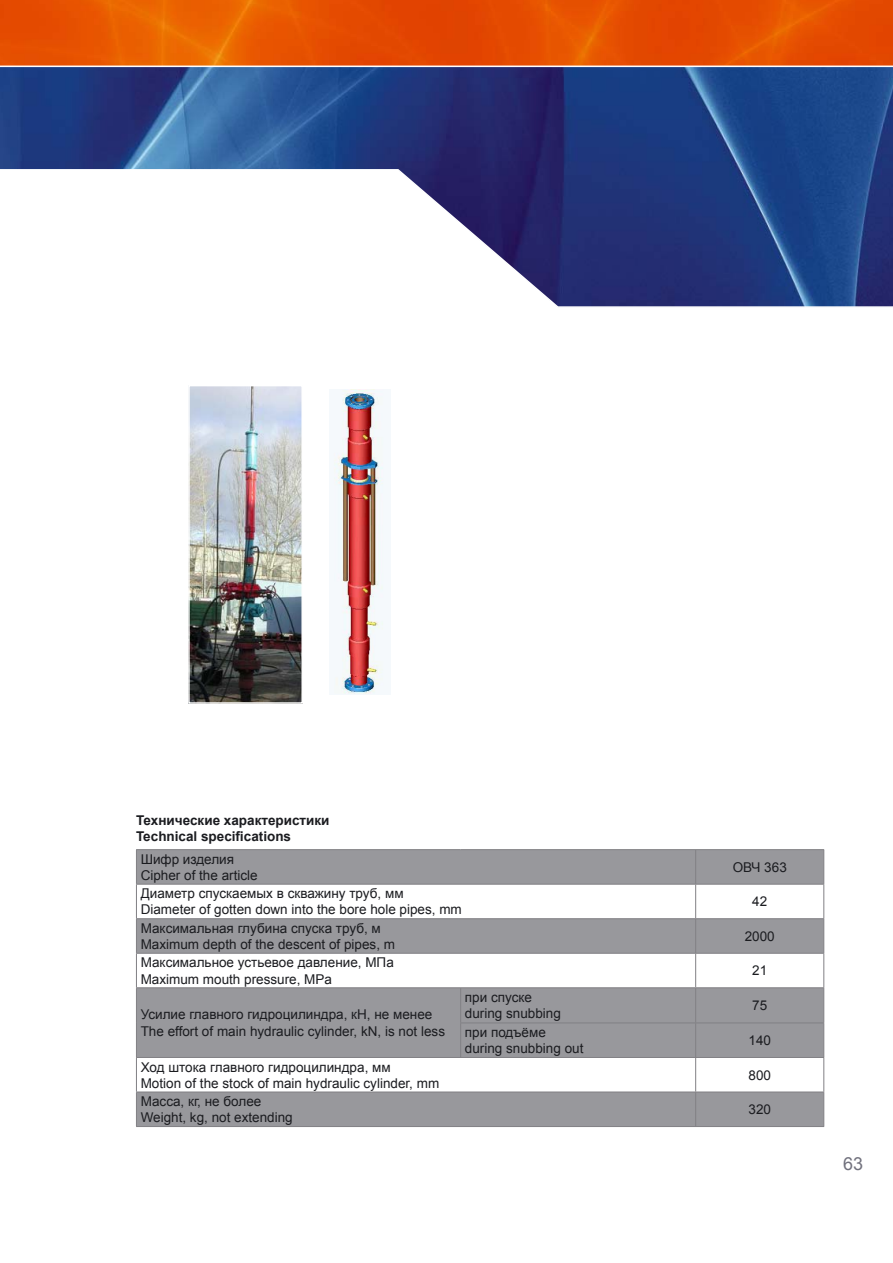
<style>
.page{position:relative;width:893px;height:1263px;background:#fff}
.page>*{position:absolute;margin:0;border:0;box-sizing:border-box;transform-origin:0 0}
.t1{font:18px "Arial";color:#71717d}
.t2{font:13.5px/16.2px "Arial";color:#1b1c20}
.t3{font:700 13.5px/16.2px "Arial";color:#1b1c20}
</style>
<div class="page">
<svg style="left:0;top:67px;width:893px;height:240px"></svg>
<svg style="left:0;top:0;width:893px;height:66px;background:#e65202"></svg>
<img style="left:191px;top:388px;width:109px;height:313px">
<div style="left:188px;top:385px;width:115px;height:319px;border:2px solid #fff"></div>
<img style="left:333px;top:390px;width:51px;height:304px">
<svg style="left:137px;top:850px;width:686px;height:276px;fill:#98989c"></svg>
<hr style="left:695px;top:850px;width:1px;height:34px;background:#818084">
<hr style="left:136px;top:884px;width:688px;height:1px;background:#818084">
<hr style="left:695px;top:884px;width:1px;height:34px;background:#818084">
<hr style="left:136px;top:918px;width:688px;height:1px;background:#818084">
<hr style="left:695px;top:919px;width:1px;height:34px;background:#818084">
<hr style="left:136px;top:953px;width:688px;height:1px;background:#818084">
<hr style="left:695px;top:954px;width:1px;height:33px;background:#818084">
<hr style="left:136px;top:987px;width:560px;height:1px;background:#818084">
<hr style="left:460px;top:988px;width:1px;height:34px;background:#818084">
<hr style="left:696px;top:987px;width:128px;height:1px;background:#818084">
<hr style="left:695px;top:988px;width:1px;height:34px;background:#818084">
<hr style="left:460px;top:1022px;width:236px;height:1px;background:#818084">
<hr style="left:460px;top:1023px;width:1px;height:34px;background:#818084">
<hr style="left:696px;top:1022px;width:128px;height:1px;background:#818084">
<hr style="left:695px;top:1023px;width:1px;height:34px;background:#818084">
<hr style="left:136px;top:1057px;width:688px;height:1px;background:#818084">
<hr style="left:695px;top:1058px;width:1px;height:33px;background:#818084">
<hr style="left:136px;top:1091px;width:688px;height:1px;background:#818084">
<hr style="left:695px;top:1092px;width:1px;height:34px;background:#818084">
<hr style="left:136px;top:849px;width:325px;height:1px;background:#818084">
<hr style="left:136px;top:850px;width:1px;height:34px;background:#818084">
<hr style="left:461px;top:849px;width:363px;height:1px;background:#818084">
<hr style="left:823px;top:850px;width:1px;height:34px;background:#818084">
<hr style="left:136px;top:884px;width:1px;height:34px;background:#818084">
<hr style="left:823px;top:884px;width:1px;height:34px;background:#818084">
<hr style="left:136px;top:919px;width:1px;height:34px;background:#818084">
<hr style="left:823px;top:919px;width:1px;height:34px;background:#818084">
<hr style="left:136px;top:954px;width:1px;height:33px;background:#818084">
<hr style="left:823px;top:954px;width:1px;height:33px;background:#818084">
<hr style="left:136px;top:988px;width:1px;height:35px;background:#818084">
<hr style="left:823px;top:988px;width:1px;height:34px;background:#818084">
<hr style="left:136px;top:1023px;width:1px;height:34px;background:#818084">
<hr style="left:823px;top:1023px;width:1px;height:34px;background:#818084">
<hr style="left:136px;top:1058px;width:1px;height:33px;background:#818084">
<hr style="left:823px;top:1058px;width:1px;height:33px;background:#818084">
<hr style="left:136px;top:1092px;width:1px;height:34px;background:#818084">
<hr style="left:823px;top:1092px;width:1px;height:34px;background:#818084">
<hr style="left:136px;top:1126px;width:688px;height:1px;background:#818084">
<p class="t3" style="left:136px;top:812px;width:195px">Технические характеристики<br>Technical specifications</p>
<p class="t2" style="left:141px;top:851px;width:119px">Шифр изделия<br>Cipher of the article</p>
<p class="t2" style="left:733px;top:859px;width:56px">ОВЧ 363</p>
<p class="t2" style="left:141px;top:885px;width:323px">Диаметр спускаемых в скважину труб, мм<br>Diameter of gotten down into the bore hole pipes, mm</p>
<p class="t2" style="left:752px;top:893px;width:17px">42</p>
<p class="t2" style="left:141px;top:920px;width:256px">Максимальная глубина спуска труб, м<br>Maximum depth of the descent of pipes, m</p>
<p class="t2" style="left:745px;top:928px;width:32px">2000</p>
<p class="t2" style="left:141px;top:954px;width:255px">Максимальное устьевое давление, МПа<br>Maximum mouth pressure, MPa</p>
<p class="t2" style="left:752px;top:963px;width:17px">21</p>
<p class="t2" style="left:141px;top:1007px;width:306px">Усилие главного гидроцилиндра, кН, не менее<br>The effort of main hydraulic cylinder, kN, is not less</p>
<p class="t2" style="left:465px;top:989px;width:98px">при спуске during snubbing</p>
<p class="t2" style="left:752px;top:997px;width:17px">75</p>
<p class="t2" style="left:465px;top:1024px;width:120px">при подъёме during snubbing out</p>
<p class="t2" style="left:748px;top:1032px;width:24px">140</p>
<p class="t2" style="left:141px;top:1059px;width:300px">Ход штока главного гидроцилиндра, мм<br>Motion of the stock of main hydraulic cylinder, mm</p>
<p class="t2" style="left:748px;top:1067px;width:24px">800</p>
<p class="t2" style="left:141px;top:1093px;width:154px">Масса, кг, не более<br>Weight, kg, not extending</p>
<p class="t2" style="left:748px;top:1101px;width:24px">320</p>
<h1 class="t1" style="left:843px;top:1153px;width:22px">63</h1>
</div>
